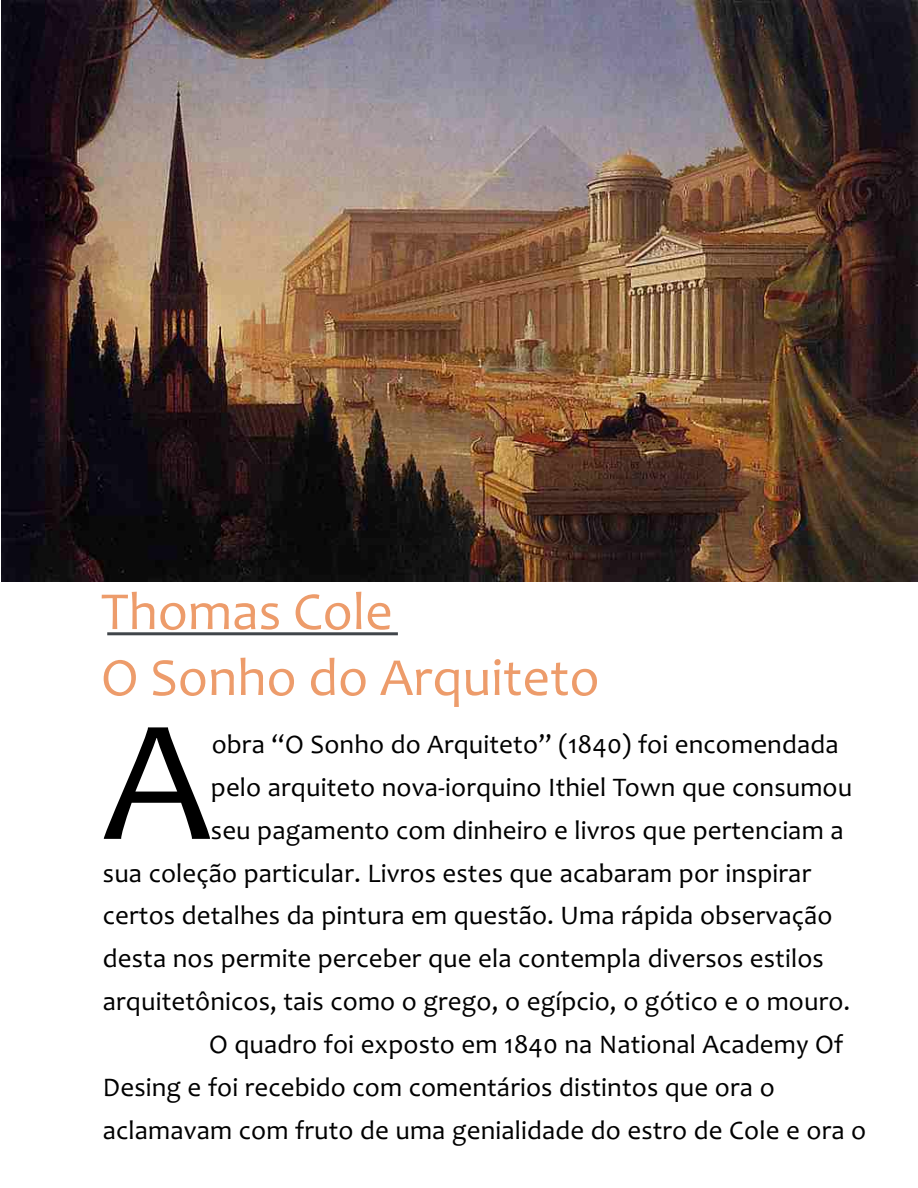
<style>
.page{position:relative;width:918px;height:1188px;background:#fff}
.page>*{position:absolute;margin:0;border:0;box-sizing:border-box;transform-origin:0 0}
.t1{font:175.2px "Candara";color:#000}
.t2{font:54px/65.8px "Candara";color:#ed9c6b}
.t3{font:27px "Candara";letter-spacing:.005em;color:#000}
</style>
<div class="page">
<img style="left:2px;top:0;width:916px;height:581px">
<hr style="left:107px;top:632px;width:291px;height:3px;background:#40454a">
<h2 class="t2" style="left:101px;top:584px;width:500px">Thomas Cole<br>O Sonho do Arquiteto</h2>
<p class="t3" style="left:212px;top:733px;width:628px">obra “O Sonho do Arquiteto” (1840) foi encomendada</p>
<h1 class="t1" style="left:103px;top:712px;width:109px">A</h1>
<p class="t3" style="left:211px;top:776px;width:643px">pelo arquiteto nova-iorquino Ithiel Town que consumou</p>
<p class="t3" style="left:211px;top:819px;width:634px">seu pagamento com dinheiro e livros que pertenciam a</p>
<p class="t3" style="left:103px;top:862px;width:710px">sua coleção particular. Livros estes que acabaram por inspirar</p>
<p class="t3" style="left:103px;top:905px;width:731px">certos detalhes da pintura em questão. Uma rápida observação</p>
<p class="t3" style="left:103px;top:948px;width:722px">desta nos permite perceber que ela contempla diversos estilos</p>
<p class="t3" style="left:103px;top:991px;width:749px">arquitetônicos, tais como o grego, o egípcio, o gótico e o mouro.</p>
<p class="t3" style="left:209px;top:1033px;width:636px">O quadro foi exposto em 1840 na National Academy Of</p>
<p class="t3" style="left:103px;top:1076px;width:673px">Desing e foi recebido com comentários distintos que ora o</p>
<p class="t3" style="left:103px;top:1119px;width:765px">aclamavam com fruto de uma genialidade do estro de Cole e ora o</p>
</div>
